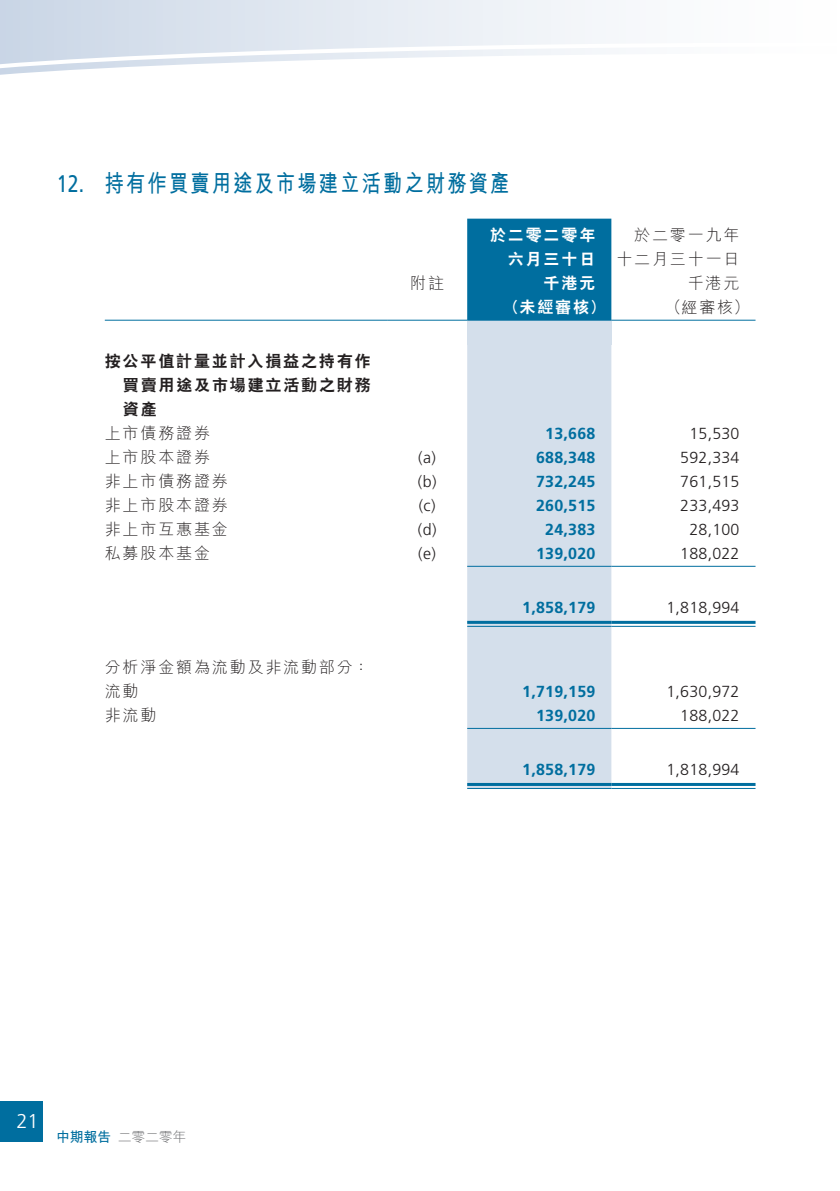
<style>
.page{position:relative;width:840px;height:1191px;background:#fff}
.page>*{position:absolute;margin:0;border:0;box-sizing:border-box;transform-origin:0 0}
._03_H1{font:700 24px "M Hei HK";letter-spacing:.115em;color:#006e9f;scale:.8 1}
._03_H1-2{font:24px "Frutiger LT Std";color:#006e9f;scale:.8 1}
.t1{font:300 20px "Frutiger LT Std";color:#fff}
._01_Body_Text{font:300 16px "Frutiger LT Std";letter-spacing:.015em;color:#231f20}
._01_Body_Text-2{font:700 16px "Frutiger LT Std";letter-spacing:.015em;color:#006e9f}
._15_Table_Stub{font:300 16px "M Hei HK";letter-spacing:.115em;color:#231f20}
._15_Table_Stub-2{font:800 16px/24px "C Hei 2 HK";letter-spacing:.115em;color:#231f20;text-align:justify}
._01_Body_Text-3{font:300 16px/24px "M Hei HK";letter-spacing:.115em;color:#231f20;text-align:right}
._01_Body_Text-4{font:800 16px/24px "C Hei 2 HK";letter-spacing:.115em;color:#fff;text-align:right}
.t2{font:300 14px "M Hei HK";letter-spacing:-.025em;color:#6c6d70}
.t3{font:700 14px "M Hei HK";color:#006e9f}
</style>
<div class="page">
<div style="left:0;top:0;width:839px;height:78px;background:linear-gradient(to right,#ccd8e7,#fff)"></div>
<svg style="left:0;top:43px;width:839px;height:35px"></svg>
<div style="left:0;top:1101px;width:43px;height:40px;background:#006e9f"></div>
<div style="left:467px;top:219px;width:144px;height:101px;background:#006e9f"></div>
<div style="left:467px;top:321px;width:144px;height:24px;background:#d4dfeb"></div>
<div style="left:467px;top:345px;width:144px;height:443px;background:#d4dfeb"></div>
<hr style="left:105px;top:320px;width:282px;height:1px;background:#006e9f">
<hr style="left:387px;top:320px;width:80px;height:1px;background:#006e9f">
<hr style="left:467px;top:320px;width:144px;height:1px;background:#006e9f">
<hr style="left:611px;top:320px;width:144px;height:1px;background:#006e9f">
<hr style="left:467px;top:566px;width:144px;height:1px;background:#006e9f">
<hr style="left:611px;top:566px;width:144px;height:1px;background:#006e9f">
<hr style="left:467px;top:621px;width:144px;height:3px;background:#006e9f">
<hr style="left:467px;top:626px;width:144px;height:1px;background:#006e9f">
<hr style="left:611px;top:621px;width:144px;height:3px;background:#006e9f">
<hr style="left:611px;top:626px;width:144px;height:1px;background:#006e9f">
<hr style="left:467px;top:728px;width:144px;height:1px;background:#006e9f">
<hr style="left:611px;top:728px;width:144px;height:1px;background:#006e9f">
<hr style="left:467px;top:783px;width:144px;height:3px;background:#006e9f">
<hr style="left:467px;top:788px;width:144px;height:1px;background:#006e9f">
<hr style="left:611px;top:783px;width:144px;height:3px;background:#006e9f">
<hr style="left:611px;top:788px;width:144px;height:1px;background:#006e9f">
<p class="_03_H1-2" style="left:57px;top:169px;width:36px">12.</p>
<p class="_03_H1" style="left:105px;top:165px;width:507px">持有作買賣用途及市場建立活動之財務資產</p>
<p class="_01_Body_Text-3" style="left:410px;top:270px;width:35px">附註</p>
<p class="_01_Body_Text-4" style="left:490px;top:223px;width:107px">於二零二零年六月三十日</p>
<p class="_01_Body_Text-3" style="left:616px;top:222px;width:124px">於二零一九年十二月三十一日</p>
<p class="_01_Body_Text-3" style="left:687px;top:270px;width:53px">千港元</p>
<p class="_01_Body_Text-4" style="left:543px;top:271px;width:53px">千港元</p>
<p class="_01_Body_Text-4" style="left:503px;top:295px;width:103px">（未經審核）</p>
<p class="_01_Body_Text-3" style="left:665px;top:294px;width:86px">（經審核(</p>
<p class="_15_Table_Stub-2" style="left:123px;top:349px;width:249px;text-indent:-18px">按公平值計量並計入損益之持有作買賣用途及市場建立活動之財務資產</p>
<p class="_15_Table_Stub" style="left:105px;top:421px;width:107px">上市債務證券</p>
<p class="_01_Body_Text-2" style="left:545px;top:424px;width:52px">13,668</p>
<p class="_01_Body_Text" style="left:689px;top:424px;width:52px">15,530</p>
<p class="_15_Table_Stub" style="left:105px;top:445px;width:107px">上市股本證券</p>
<p class="_01_Body_Text" style="left:418px;top:448px;width:19px">(a(</p>
<p class="_01_Body_Text-2" style="left:536px;top:448px;width:61px">688,348</p>
<p class="_01_Body_Text" style="left:680px;top:448px;width:61px">592,334</p>
<p class="_15_Table_Stub" style="left:105px;top:469px;width:124px">非上市債務證券</p>
<p class="_01_Body_Text" style="left:417px;top:472px;width:20px">(b(</p>
<p class="_01_Body_Text-2" style="left:536px;top:472px;width:61px">732,245</p>
<p class="_01_Body_Text" style="left:680px;top:472px;width:61px">761,515</p>
<p class="_15_Table_Stub" style="left:105px;top:493px;width:124px">非上市股本證券</p>
<p class="_01_Body_Text" style="left:418px;top:496px;width:18px">(c(</p>
<p class="_01_Body_Text-2" style="left:536px;top:496px;width:61px">260,515</p>
<p class="_01_Body_Text" style="left:680px;top:496px;width:61px">233,493</p>
<p class="_15_Table_Stub" style="left:105px;top:517px;width:124px">非上市互惠基金</p>
<p class="_01_Body_Text" style="left:417px;top:520px;width:20px">(d(</p>
<p class="_01_Body_Text-2" style="left:545px;top:520px;width:52px">24,383</p>
<p class="_01_Body_Text" style="left:689px;top:520px;width:52px">28,100</p>
<p class="_15_Table_Stub" style="left:105px;top:541px;width:107px">私募股本基金</p>
<p class="_01_Body_Text" style="left:418px;top:544px;width:19px">(e(</p>
<p class="_01_Body_Text-2" style="left:536px;top:544px;width:61px">139,020</p>
<p class="_01_Body_Text" style="left:680px;top:544px;width:61px">188,022</p>
<p class="_01_Body_Text-2" style="left:522px;top:598px;width:74px">1,858,179</p>
<p class="_01_Body_Text" style="left:666px;top:598px;width:74px">1,818,994</p>
<p class="_15_Table_Stub" style="left:105px;top:655px;width:265px">分析淨金額為流動及非流動部分：</p>
<p class="_15_Table_Stub" style="left:105px;top:679px;width:35px">流動</p>
<p class="_01_Body_Text-2" style="left:522px;top:682px;width:74px">1,719,159</p>
<p class="_01_Body_Text" style="left:666px;top:682px;width:74px">1,630,972</p>
<p class="_15_Table_Stub" style="left:105px;top:703px;width:53px">非流動</p>
<p class="_01_Body_Text-2" style="left:536px;top:706px;width:61px">139,020</p>
<p class="_01_Body_Text" style="left:680px;top:706px;width:61px">188,022</p>
<p class="_01_Body_Text-2" style="left:522px;top:760px;width:74px">1,858,179</p>
<p class="_01_Body_Text" style="left:666px;top:760px;width:74px">1,818,994</p>
<p class="t1" style="left:16px;top:1109px;width:24px">21</p>
<p class="t3" style="left:56px;top:1127px;width:56px">中期報告</p>
<p class="t2" style="left:118px;top:1127px;width:70px">二零二零年</p>
</div>
